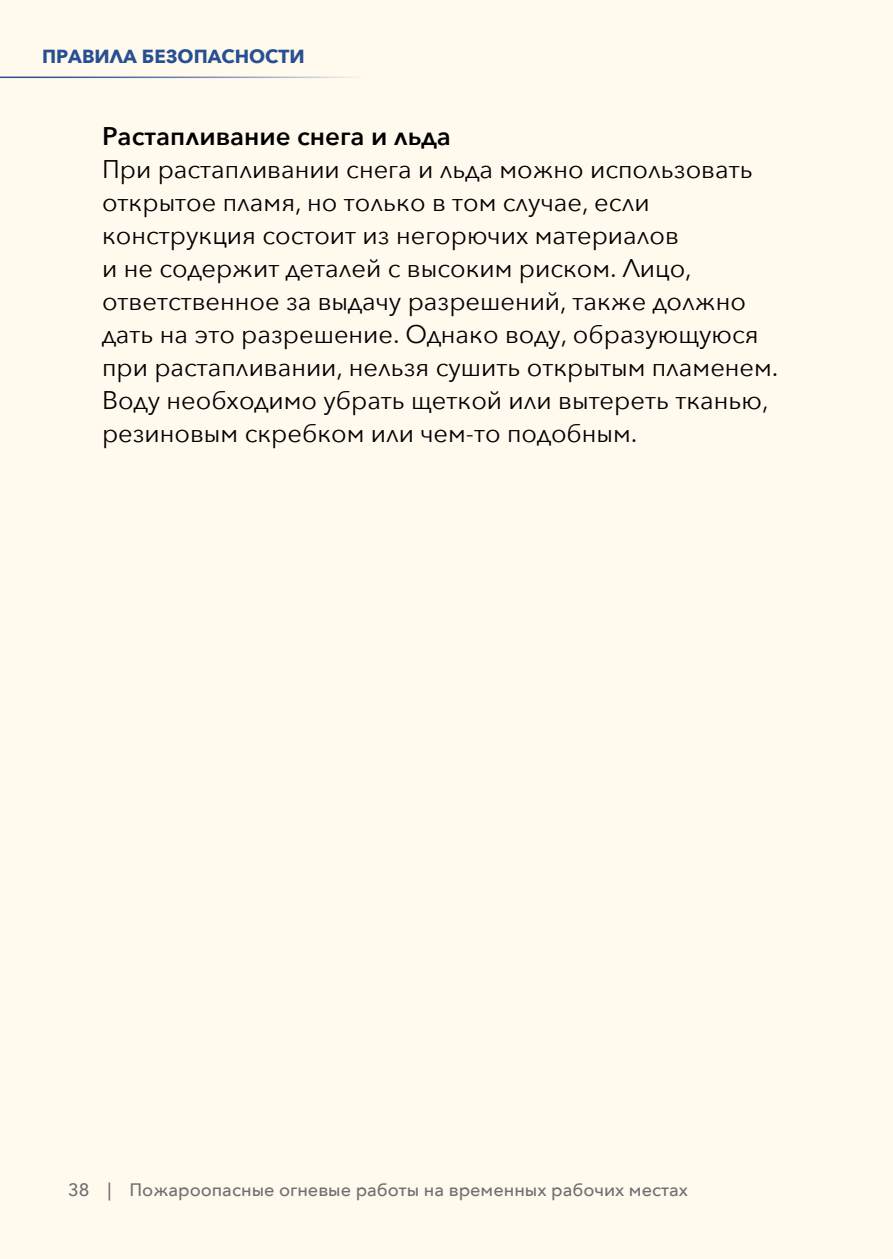
<style>
.page{position:relative;width:893px;height:1259px;background:#fff9ee}
.page>*{position:absolute;margin:0;border:0;box-sizing:border-box;transform-origin:0 0}
.t1{font:25.5px/33px "Avenir Next";color:#000}
.t2{font:600 25.5px "Avenir Next";color:#000}
.t3{font:700 18.9px "Avenir Next";color:#274f92}
.t4{font:500 18px "Avenir Next";color:#706f6f}
</style>
<div class="page">
<hr style="left:0;top:77px;width:366px;height:1px;background:#274f92">
<p class="t3" style="left:42px;top:40px;width:264px">ПРАВИЛА БЕЗОПАСНОСТИ</p>
<p class="t2" style="left:102px;top:114px;width:350px">Растапливание снега и льда</p>
<p class="t1" style="left:102px;top:151px;width:678px">При растапливании снега и льда можно использовать открытое пламя, но только в том случае, если конструкция состоит из негорючих материалов<br>и не содержит деталей с высоким риском. Лицо, ответственное за выдачу разрешений, также должно дать на это разрешение. Однако воду, образующуюся при растапливании, нельзя сушить открытым пламенем.<br>Воду необходимо убрать щеткой или вытереть тканью, резиновым скребком или чем-то подобным.</p>
<p class="t4" style="left:68px;top:1174px;width:622px">38 | Пожароопасные огневые работы на временных рабочих местах</p>
</div>
